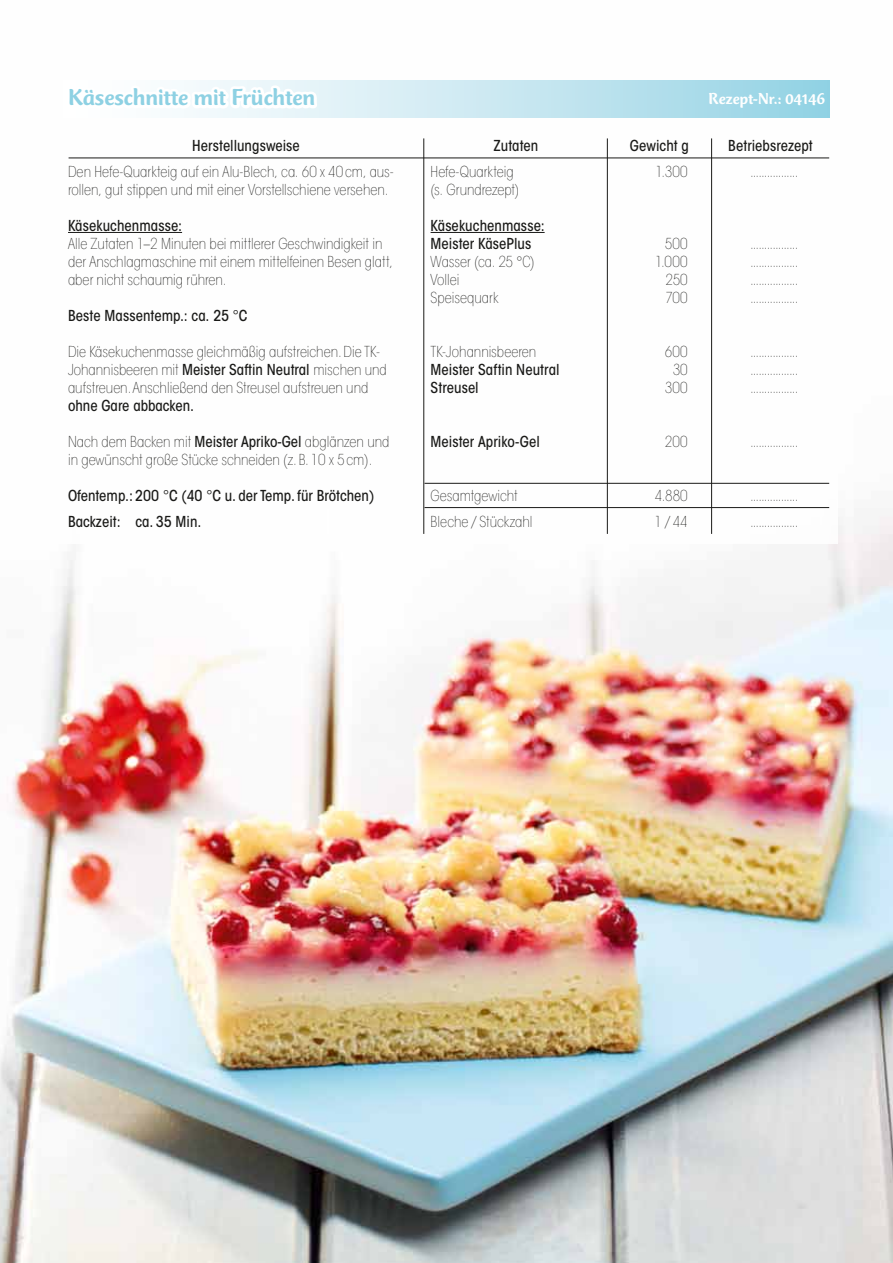
<style>
.page{position:relative;width:893px;height:1263px;background:#fff}
.page>*{position:absolute;margin:0;border:0;box-sizing:border-box;transform-origin:0 0}
.t1{font:500 24px "CT Mercurius Std";color:#8ed1e3}
.t2{font:500 16.5px "CT Mercurius Std";letter-spacing:.005em;color:#fff}
.t3{font:200 condensed 15px/18px "ITC Avant Garde Std";color:#1a1a18}
.t4{font:500 condensed 15px/18px "ITC Avant Garde Std";color:#1a1a18}
.s1{font-weight:500}
.s2{font-family:"American Typewriter Std";font-weight:300;font-stretch:normal}
</style>
<div class="page">
<img style="left:0;top:515px;width:893px;height:748px">
<div style="left:55px;top:69px;width:783px;height:475px;background:#fff"></div>
<svg style="left:322px;top:81px;width:507px;height:36px;background:#bde3ee"></svg>
<svg style="left:184px;top:80px;width:138px;height:38px"></svg>
<hr style="left:68px;top:232px;width:114px;height:1px;background:#1a1a18">
<hr style="left:431px;top:232px;width:114px;height:1px;background:#1a1a18">
<hr style="left:424px;top:507px;width:405px;height:1px;background:#1a1a18">
<hr style="left:424px;top:483px;width:405px;height:1px;background:#1a1a18">
<hr style="left:69px;top:158px;width:760px;height:1px;background:#1a1a18">
<hr style="left:423px;top:138px;width:1px;height:396px;background:#1a1a18">
<hr style="left:607px;top:138px;width:1px;height:396px;background:#1a1a18">
<hr style="left:711px;top:138px;width:1px;height:396px;background:#1a1a18">
<h1 class="t1" style="left:68px;top:85px;width:249px">Käseschnitte mit Früchten</h1>
<p class="t2" style="left:708px;top:90px;width:118px">Rezept-Nr.: 04146</p>
<p class="t4" style="left:192px;top:136px;width:109px">Herstellungsweise</p>
<p class="t4" style="left:494px;top:136px;width:46px">Zutaten</p>
<p class="t4" style="left:630px;top:136px;width:61px">Gewicht g</p>
<p class="t4" style="left:728px;top:136px;width:86px">Betriebsrezept</p>
<p class="t3" style="left:68px;top:163px;width:327px">Den Hefe-Quarkteig auf ein Alu-Blech, ca. 60 x 40 cm, aus&shy;rollen, gut stippen und mit einer Vorstellschiene versehen.</p>
<p class="t3" style="left:68px;top:217px;width:326px"><span class="s1">Käsekuchenmasse:<br></span>Alle Zutaten 1<span class="s2">–</span>2 Minuten bei mittlerer Geschwindigkeit in der Anschlagmaschine mit einem mittelfeinen Besen glatt, aber nicht schaumig rühren.</p>
<p class="t4" style="left:68px;top:306px;width:181px">Beste Massentemp.: ca. 25 °C</p>
<p class="t3" style="left:68px;top:343px;width:320px">Die Käsekuchenmasse gleichmäßig aufstreichen. Die TK-<br>Johannisbeeren mit <span class="s1">Meister Saftin Neutral</span> mischen und aufstreuen. Anschließend den Streusel aufstreuen und</p>
<p class="t4" style="left:68px;top:396px;width:128px">ohne Gare abbacken.</p>
<p class="t3" style="left:68px;top:433px;width:323px">Nach dem Backen mit <span class="s1">Meister Apriko-Gel</span> abglänzen und in gewünscht große Stücke schneiden (z. B. 10 x 5 cm).</p>
<p class="t4" style="left:68px;top:483px;width:308px;line-height:25.5px">Ofentemp.: 200 °C (40 °C u. der Temp. für Brötchen)<br>Backzeit: ca. 35 Min.</p>
<p class="t3" style="left:431px;top:163px;width:90px">Hefe-Quarkteig (s. Grundrezept)</p>
<p class="t4" style="left:431px;top:216px;width:116px">Käsekuchenmasse:<br>Meister KäsePlus</p>
<p class="t3" style="left:431px;top:253px;width:106px">Wasser (ca. 25 °C)<br>Vollei<br>Speisequark</p>
<p class="t3" style="left:431px;top:343px;width:107px">TK-Johannisbeeren</p>
<p class="t4" style="left:431px;top:360px;width:130px">Meister Saftin Neutral<br>Streusel</p>
<p class="t4" style="left:431px;top:432px;width:111px">Meister Apriko-Gel</p>
<p class="t3" style="left:431px;top:483px;width:103px;line-height:25.5px">Gesamtgewicht<br>Bleche / Stückzahl</p>
<p class="t3" style="left:655px;top:163px;width:34px">1.300</p>
<p class="t3" style="left:655px;top:235px;width:34px;text-align:right">500<br>1.000<br>250<br>700</p>
<p class="t3" style="left:665px;top:343px;width:25px;text-align:center">600<br>30<br>300</p>
<p class="t3" style="left:665px;top:433px;width:24px">200</p>
<p class="t3" style="left:655px;top:483px;width:35px;line-height:25.5px">4.880<br>1 / 44</p>
<p class="t3" style="left:750px;top:163px;width:50px">.................</p>
<p class="t3" style="left:750px;top:235px;width:50px;text-align:justify">................. ................. ................. .................</p>
<p class="t3" style="left:750px;top:343px;width:50px;text-align:justify">................. ................. .................</p>
<p class="t3" style="left:750px;top:433px;width:50px">.................</p>
<p class="t3" style="left:750px;top:483px;width:50px;line-height:25.5px">................. .................</p>
</div>
